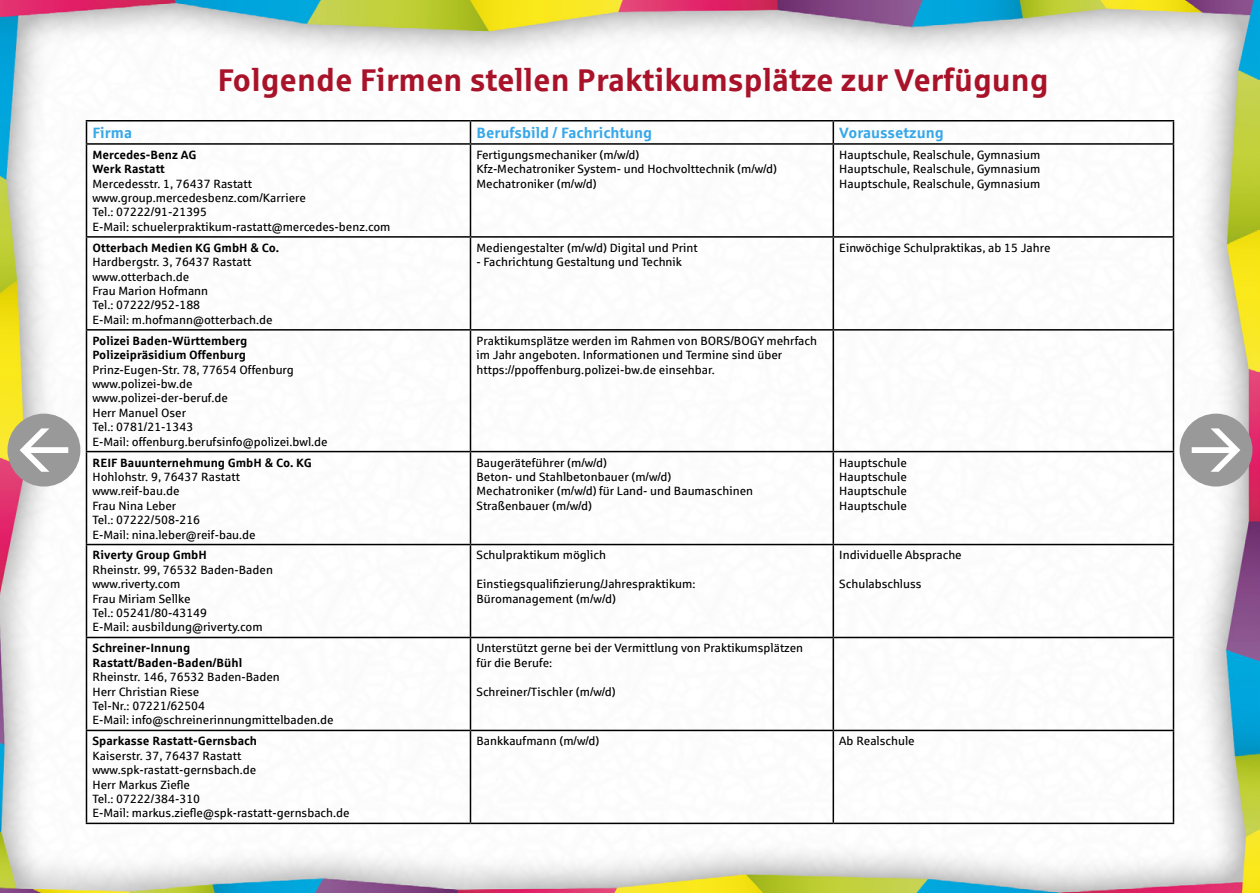
<style>
.page{position:relative;width:1260px;height:893px;background:#fff}
.page>*{position:absolute;margin:0;border:0;box-sizing:border-box;transform-origin:0 0}
.t1{font:700 31.5px "Sparkasse Rg";color:#a9132a}
.t2{font:700 15px "Sparkasse Rg";color:#36a7e9}
.t3{font:12px/14.4px "Sparkasse Rg";color:#000}
.t4{font:700 12px/14.4px "Sparkasse Rg";color:#000}
</style>
<div class="page">
<img style="left:0;top:0;width:1260px;height:893px">
<div style="left:8px;top:414px;width:72px;height:73px;background:#999;border-radius:50%"></div>
<svg style="left:20px;top:428px;width:48px;height:44px"></svg>
<hr style="left:86px;top:120px;width:384px;height:2px;background:#000">
<svg style="left:86px;top:122px;width:1px;height:21px"></svg>
<hr style="left:470px;top:120px;width:363px;height:2px;background:#000">
<svg style="left:470px;top:122px;width:1px;height:21px"></svg>
<hr style="left:833px;top:120px;width:341px;height:2px;background:#000">
<svg style="left:833px;top:122px;width:1px;height:21px"></svg>
<svg style="left:1173px;top:122px;width:1px;height:21px"></svg>
<hr style="left:86px;top:143px;width:384px;height:2px;background:#000">
<hr style="left:86px;top:145px;width:1px;height:91px;background:#000">
<hr style="left:470px;top:143px;width:363px;height:2px;background:#000">
<hr style="left:470px;top:145px;width:1px;height:91px;background:#000">
<hr style="left:833px;top:143px;width:341px;height:2px;background:#000">
<hr style="left:833px;top:145px;width:1px;height:91px;background:#000">
<hr style="left:1173px;top:145px;width:1px;height:91px;background:#000">
<hr style="left:86px;top:236px;width:384px;height:2px;background:#000">
<hr style="left:86px;top:238px;width:1px;height:91px;background:#000">
<hr style="left:470px;top:236px;width:363px;height:2px;background:#000">
<hr style="left:470px;top:238px;width:1px;height:91px;background:#000">
<hr style="left:833px;top:236px;width:341px;height:2px;background:#000">
<hr style="left:833px;top:238px;width:1px;height:91px;background:#000">
<hr style="left:1173px;top:238px;width:1px;height:91px;background:#000">
<hr style="left:86px;top:329px;width:384px;height:2px;background:#000">
<hr style="left:86px;top:331px;width:1px;height:120px;background:#000">
<hr style="left:470px;top:329px;width:363px;height:2px;background:#000">
<hr style="left:470px;top:331px;width:1px;height:120px;background:#000">
<hr style="left:833px;top:329px;width:341px;height:2px;background:#000">
<hr style="left:833px;top:331px;width:1px;height:120px;background:#000">
<hr style="left:1173px;top:331px;width:1px;height:120px;background:#000">
<hr style="left:86px;top:451px;width:384px;height:1px;background:#000">
<hr style="left:86px;top:452px;width:1px;height:92px;background:#000">
<hr style="left:470px;top:451px;width:363px;height:1px;background:#000">
<hr style="left:470px;top:452px;width:1px;height:92px;background:#000">
<hr style="left:833px;top:451px;width:341px;height:1px;background:#000">
<hr style="left:833px;top:452px;width:1px;height:92px;background:#000">
<hr style="left:1173px;top:452px;width:1px;height:92px;background:#000">
<hr style="left:86px;top:544px;width:384px;height:1px;background:#000">
<hr style="left:86px;top:545px;width:1px;height:92px;background:#000">
<hr style="left:470px;top:544px;width:363px;height:1px;background:#000">
<hr style="left:470px;top:545px;width:1px;height:92px;background:#000">
<hr style="left:833px;top:544px;width:341px;height:1px;background:#000">
<hr style="left:833px;top:545px;width:1px;height:92px;background:#000">
<hr style="left:1173px;top:545px;width:1px;height:92px;background:#000">
<hr style="left:86px;top:637px;width:384px;height:1px;background:#000">
<hr style="left:86px;top:638px;width:1px;height:92px;background:#000">
<hr style="left:470px;top:637px;width:363px;height:1px;background:#000">
<hr style="left:470px;top:638px;width:1px;height:92px;background:#000">
<hr style="left:833px;top:637px;width:341px;height:1px;background:#000">
<hr style="left:833px;top:638px;width:1px;height:92px;background:#000">
<hr style="left:1173px;top:638px;width:1px;height:92px;background:#000">
<hr style="left:86px;top:730px;width:384px;height:1px;background:#000">
<hr style="left:86px;top:731px;width:1px;height:92px;background:#000">
<hr style="left:470px;top:730px;width:363px;height:1px;background:#000">
<hr style="left:470px;top:731px;width:1px;height:92px;background:#000">
<hr style="left:833px;top:730px;width:341px;height:1px;background:#000">
<hr style="left:833px;top:731px;width:1px;height:92px;background:#000">
<hr style="left:1173px;top:731px;width:1px;height:92px;background:#000">
<hr style="left:86px;top:823px;width:384px;height:1px;background:#000">
<hr style="left:470px;top:823px;width:363px;height:1px;background:#000">
<hr style="left:833px;top:823px;width:341px;height:1px;background:#000">
<div style="left:1180px;top:414px;width:72px;height:73px;background:#999;border-radius:50%"></div>
<svg style="left:1192px;top:428px;width:48px;height:44px"></svg>
<h1 class="t1" style="left:217px;top:60px;width:833px">Folgende Firmen stellen Praktikumsplätze zur Verfügung</h1>
<p class="t2" style="left:92px;top:123px;width:41px">Firma</p>
<p class="t2" style="left:476px;top:123px;width:177px">Berufsbild / Fachrichtung</p>
<p class="t2" style="left:839px;top:123px;width:106px">Voraussetzung</p>
<p class="t4" style="left:92px;top:147px;width:105px">Mercedes-Benz AG<br>Werk Rastatt</p>
<p class="t3" style="left:92px;top:176px;width:300px">Mercedesstr. 1, 76437 Rastatt www.group.mercedesbenz.com/Karriere<br>Tel.: 07222/91-21395<br>E-Mail: schuelerpraktikum-rastatt@mercedes-benz.com</p>
<p class="t3" style="left:476px;top:147px;width:302px">Fertigungsmechaniker (m/w/d)<br>Kfz-Mechatroniker System- und Hochvolttechnik (m/w/d)<br>Mechatroniker (m/w/d)</p>
<p class="t3" style="left:839px;top:147px;width:203px;text-align:justify">Hauptschule, Realschule, Gymnasium Hauptschule, Realschule, Gymnasium Hauptschule, Realschule, Gymnasium</p>
<p class="t4" style="left:92px;top:240px;width:188px">Otterbach Medien KG GmbH &amp; Co.</p>
<p class="t3" style="left:92px;top:255px;width:182px">Hardbergstr. 3, 76437 Rastatt www.otterbach.de<br>Frau Marion Hofmann<br>Tel.: 07222/952-188<br>E-Mail: m.hofmann@otterbach.de</p>
<p class="t4" style="left:92px;top:333px;width:156px">Polizei Baden-Württemberg<br>Polizeipräsidium Offenburg</p>
<p class="t3" style="left:92px;top:362px;width:237px">Prinz-Eugen-Str. 78, 77654 Offenburg www.polizei-bw.de www.polizei-der-beruf.de<br>Herr Manuel Oser<br>Tel.: 0781/21-1343<br>E-Mail: offenburg.berufsinfo@polizei.bwl.de</p>
<p class="t4" style="left:92px;top:455px;width:221px">REIF Bauunternehmung GmbH &amp; Co. KG</p>
<p class="t3" style="left:92px;top:469px;width:165px">Hohlohstr. 9, 76437 Rastatt www.reif-bau.de<br>Frau Nina Leber<br>Tel.: 07222/508-216<br>E-Mail: nina.leber@reif-bau.de</p>
<p class="t4" style="left:92px;top:548px;width:116px">Riverty Group GmbH</p>
<p class="t3" style="left:92px;top:562px;width:182px">Rheinstr. 99, 76532 Baden-Baden www.riverty.com<br>Frau Miriam Sellke<br>Tel.: 05241/80-43149<br>E-Mail: ausbildung@riverty.com</p>
<p class="t4" style="left:92px;top:641px;width:151px">Schreiner-Innung<br>Rastatt/Baden-Baden/Bühl</p>
<p class="t3" style="left:92px;top:669px;width:243px">Rheinstr. 146, 76532 Baden-Baden<br>Herr Christian Riese<br>Tel-Nr.: 07221/62504<br>E-Mail: info@schreinerinnungmittelbaden.de</p>
<p class="t4" style="left:92px;top:733px;width:166px">Sparkasse Rastatt-Gernsbach</p>
<p class="t3" style="left:92px;top:748px;width:259px">Kaiserstr. 37, 76437 Rastatt www.spk-rastatt-gernsbach.de<br>Herr Markus Ziefle<br>Tel.: 07222/384-310<br>E-Mail: markus.ziefle@spk-rastatt-gernsbach.de</p>
<p class="t3" style="left:476px;top:240px;width:223px">Mediengestalter (m/w/d) Digital und Print</p>
<p class="t3" style="left:476px;top:255px;width:207px">- Fachrichtung Gestaltung und Technik</p>
<p class="t3" style="left:839px;top:240px;width:213px">Einwöchige Schulpraktikas, ab 15 Jahre</p>
<p class="t3" style="left:476px;top:333px;width:342px">Praktikumsplätze werden im Rahmen von BORS/BOGY mehrfach im Jahr angeboten. Informationen und Termine sind über https://ppoffenburg.polizei-bw.de einsehbar.</p>
<p class="t3" style="left:476px;top:455px;width:278px">Baugeräteführer (m/w/d)<br>Beton- und Stahlbetonbauer (m/w/d)<br>Mechatroniker (m/w/d) für Land- und Baumaschinen Straßenbauer (m/w/d)</p>
<p class="t3" style="left:839px;top:455px;width:69px;text-align:justify">Hauptschule Hauptschule Hauptschule Hauptschule</p>
<p class="t3" style="left:476px;top:548px;width:131px">Schulpraktikum möglich</p>
<p class="t3" style="left:476px;top:577px;width:220px">Einstiegsqualifizierung/Jahrespraktikum:<br>Büromanagement (m/w/d)</p>
<p class="t3" style="left:476px;top:641px;width:328px">Unterstützt gerne bei der Vermittlung von Praktikumsplätzen für die Berufe:</p>
<p class="t3" style="left:476px;top:684px;width:141px">Schreiner/Tischler (m/w/d)</p>
<p class="t3" style="left:839px;top:548px;width:124px">Individuelle Absprache</p>
<p class="t3" style="left:839px;top:577px;width:84px">Schulabschluss</p>
<p class="t3" style="left:476px;top:734px;width:124px">Bankkaufmann (m/w/d)</p>
<p class="t3" style="left:839px;top:734px;width:77px">Ab Realschule</p>
</div>
